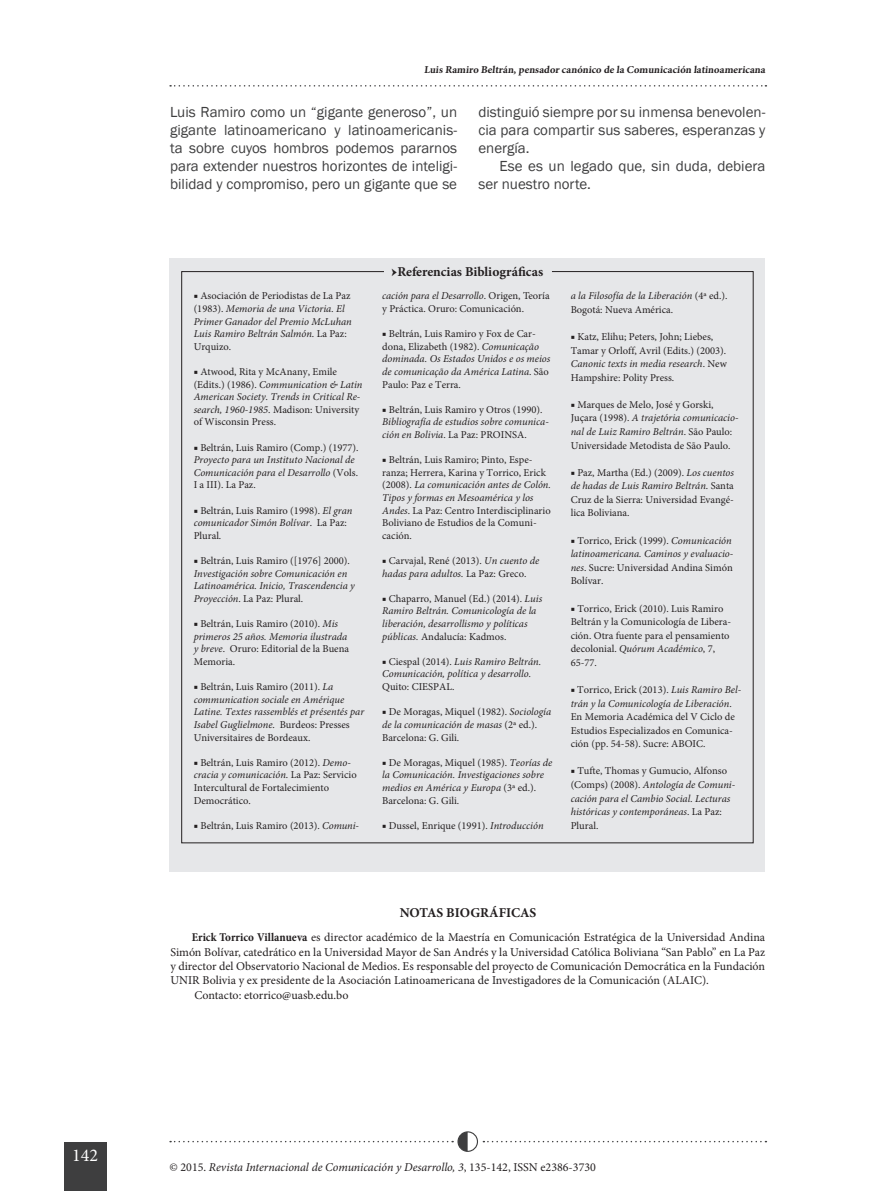
<style>
.page{position:relative;width:893px;height:1191px;background:#fff}
.page>*{position:absolute;margin:0;border:0;box-sizing:border-box;transform-origin:0 0}
.t1{font:18px "Minion Pro";color:#fff}
.t2{font:15px/18px "Franklin Gothic";color:#3e3e3f;text-align:justify}
.t3{font:700 13.5px "Minion Pro";letter-spacing:-.005em;color:#231f20}
.t4{font:12px "Minion Pro";color:#231f20}
.t5{font:italic 12px "Minion Pro";letter-spacing:-.005em;color:#231f20}
.t6{font:10.5px/12.6px "Minion Pro";color:#231f20}
.t7{font:italic 10.5px/12.6px "Minion Pro";color:#231f20}
.t8{font:700 10.5px "Minion Pro";color:#231f20}
.s1{font-style:normal}
.s2{font-style:italic}
.s3{font-weight:400}
.s4{font-weight:700;font-stretch:condensed}
</style>
<div class="page">
<div style="left:64px;top:1142px;width:42px;height:49px;background:#3e3e3f"></div>
<div style="left:457px;top:1131px;width:21px;height:20px;border:1px solid #3e3e3f;border-radius:50%"></div>
<svg style="left:170px;top:1131px;width:298px;height:20px"></svg>
<svg style="left:170px;top:85px;width:596px;height:2px"></svg>
<svg style="left:483px;top:1140px;width:283px;height:2px"></svg>
<div style="left:170px;top:258px;width:595px;height:614px;background:#e6e7e9"></div>
<svg style="left:181px;top:271px;width:573px;height:572px"></svg>
<h1 class="t1" style="left:72px;top:1143px;width:27px">142</h1>
<p class="t8" style="left:424px;top:63px;width:344px">Luis Ramiro Beltrán, pensador canónico de la Comunicación latinoamericana</p>
<h2 class="t2" style="left:170px;top:103px;width:289px">Luis Ramiro como un “gigante generoso”, un gigante latinoamericano y latinoamericanis&shy;ta sobre cuyos hombros podemos pararnos para extender nuestros horizontes de inteligi&shy;bilidad y compromiso, pero un gigante que se</h2>
<h2 class="t2" style="left:478px;top:103px;width:289px">distinguió siempre por su inmensa benevolen&shy;cia para compartir sus saberes, esperanzas y energía.</h2>
<h2 class="t2" style="left:478px;top:157px;width:289px;text-indent:21px">Ese es un legado que, sin duda, debiera ser nuestro norte.</h2>
<p class="t7" style="left:194px;top:290px;width:160px"><span class="s1">■ Asociación de Periodistas de La Paz (1983).</span> Memoria de una Victoria. El<br>Primer Ganador del Premio McLuhan<br>Luis Ramiro Beltrán Salmón<span class="s1">. La Paz:<br>Urquizo.</span></p>
<p class="t6" style="left:194px;top:365px;width:170px">■ Atwood, Rita y McAnany, Emile (Edits.) (1986). <span class="s2">Communication &amp; Latin American Society. Trends in Critical Re&shy;search, 1960-1985</span>. Madison: University of Wisconsin Press.</p>
<p class="t6" style="left:194px;top:441px;width:166px">■ Beltrán, Luis Ramiro (Comp.) (1977).</p>
<p class="t7" style="left:194px;top:453px;width:166px">Proyecto para un Instituto Nacional de<br>Comunicación para el Desarrollo <span class="s1">(Vols.<br>I a III). La Paz.</span></p>
<p class="t6" style="left:194px;top:504px;width:160px">■ Beltrán, Luis Ramiro (1998). <span class="s2">El gran comunicador Simón Bolívar</span>. La Paz:<br>Plural.</p>
<p class="t6" style="left:194px;top:554px;width:158px">■ Beltrán, Luis Ramiro ([1976] 2000).</p>
<p class="t7" style="left:194px;top:567px;width:163px">Investigación sobre Comunicación en<br>Latinoamérica. Inicio, Trascendencia y<br>Proyección<span class="s1">. La Paz: Plural.</span></p>
<p class="t6" style="left:194px;top:617px;width:157px">■ Beltrán, Luis Ramiro (2010). <span class="s2">Mis primeros 25 años. Memoria ilustrada y breve</span>. Oruro: Editorial de la Buena<br>Memoria.</p>
<p class="t7" style="left:194px;top:680px;width:172px"><span class="s1">■ Beltrán, Luis Ramiro (2011).</span> La communication sociale en Amérique Latine. Textes rassemblés et présentés par Isabel Guglielmone<span class="s1">. Burdeos: Presses Universitaires de Bordeaux.</span></p>
<p class="t6" style="left:194px;top:756px;width:165px">■ Beltrán, Luis Ramiro (2012). <span class="s2">Demo&shy;cracia y comunicación</span>. La Paz: Servicio<br>Intercultural de Fortalecimiento<br>Democrático.</p>
<p class="t6" style="left:194px;top:819px;width:167px">■ Beltrán, Luis Ramiro (2013). <span class="s2">Comuni-</span></p>
<p class="t3" style="left:392px;top:262px;width:153px"><span class="s3">→</span>Referencias Bibliográficas</p>
<p class="t6" style="left:382px;top:290px;width:169px"><span class="s2">cación para el Desarrollo</span>. Origen, Teoría y Práctica. Oruro: Comunicación.</p>
<p class="t7" style="left:382px;top:327px;width:170px"><span class="s1">■ Beltrán, Luis Ramiro y Fox de Car&shy;dona, Elizabeth (1982).</span> Comunicação dominada. Os Estados Unidos e os meios de comunicação da América Latina<span class="s1">. São Paulo: Paz e Terra.</span></p>
<p class="t6" style="left:382px;top:403px;width:162px">■ Beltrán, Luis Ramiro y Otros (1990).</p>
<p class="t7" style="left:382px;top:416px;width:168px">Bibliografía de estudios sobre comunica&shy;ción en Bolivia<span class="s1">. La Paz: PROINSA.</span></p>
<p class="t6" style="left:382px;top:453px;width:170px">■ Beltrán, Luis Ramiro; Pinto, Espe&shy;ranza; Herrera, Karina y Torrico, Erick (2008). <span class="s2">La comunicación antes de Colón.<br>Tipos y formas en Mesoamérica y los Andes</span>. La Paz: Centro Interdisciplinario Boliviano de Estudios de la Comuni&shy;cación.</p>
<p class="t6" style="left:382px;top:554px;width:159px">■ Carvajal, René (2013). <span class="s2">Un cuento de hadas para adultos.</span> La Paz: Greco.</p>
<p class="t7" style="left:382px;top:592px;width:162px"><span class="s1">■ Chaparro, Manuel (Ed.) (2014).</span> Luis Ramiro Beltrán. Comunicología de la liberación, desarrollismo y políticas públicas. <span class="s1">Andalucía: Kadmos.</span></p>
<p class="t7" style="left:382px;top:655px;width:161px"><span class="s1">■ Ciespal (2014).</span> Luis Ramiro Beltrán.<br>Comunicación, política y desarrollo.</p>
<p class="t6" style="left:382px;top:680px;width:74px">Quito: CIESPAL.</p>
<p class="t6" style="left:382px;top:705px;width:171px">■ De Moragas, Miquel (1982). <span class="s2">Sociología de la comunicación de masas</span> (2ª ed.).<br>Barcelona: G. Gili.</p>
<p class="t7" style="left:382px;top:756px;width:172px"><span class="s1">■ De Moragas, Miquel (1985).</span> Teorías de la Comunicación. Investigaciones sobre medios en América y Europa <span class="s1">(3ª ed.).<br>Barcelona: G. Gili.</span></p>
<p class="t6" style="left:382px;top:819px;width:163px">■ Dussel, Enrique (1991). <span class="s2">Introducción</span></p>
<p class="t6" style="left:571px;top:289px;width:158px;line-height:13.6px"><span class="s2">a la Filosofía de la Liberación</span> (4ª ed.).<br>Bogotá: Nueva América.</p>
<p class="t6" style="left:571px;top:330px;width:158px;line-height:13.6px">■ Katz, Elihu; Peters, John; Liebes, Tamar y Orloff, Avril (Edits.) (2003).<br><span class="s2">Canonic texts in media research</span>. New Hampshire: Polity Press.</p>
<p class="t6" style="left:571px;top:398px;width:169px;line-height:13.6px">■ Marques de Melo, José y Gorski, Juçara (1998). <span class="s2">A trajetória comunicacio&shy;nal de Luiz Ramiro Beltrán</span>. São Paulo:<br>Universidade Metodista de São Paulo.</p>
<p class="t6" style="left:571px;top:465px;width:165px;line-height:13.6px;text-align:justify">■ Paz, Martha (Ed.) (2009). <span class="s2">Los cuentos de hadas de Luis Ramiro Beltrán</span>. Santa Cruz de la Sierra: Universidad Evangé&shy;lica Boliviana.</p>
<p class="t6" style="left:571px;top:533px;width:164px;line-height:13.6px">■ Torrico, Erick (1999). <span class="s2">Comunicación latinoamericana. Caminos y evaluacio&shy;nes</span>. Sucre: Universidad Andina Simón<br>Bolívar.</p>
<p class="t6" style="left:571px;top:601px;width:162px;line-height:13.6px">■ Torrico, Erick (2010). Luis Ramiro<br>Beltrán y la Comunicología de Libera&shy;ción. Otra fuente para el pensamiento decolonial. <span class="s2">Quórum Académico</span>, 7,<br>65-77.</p>
<p class="t6" style="left:571px;top:683px;width:172px;line-height:13.6px">■ Torrico, Erick (2013). <span class="s2">Luis Ramiro Bel&shy;trán y la Comunicología de Liberación</span>.<br>En Memoria Académica del V Ciclo de Estudios Especializados en Comunica&shy;ción (pp. 54-58). Sucre: ABOIC.</p>
<p class="t7" style="left:571px;top:764px;width:166px;line-height:13.6px"><span class="s1">■ Tufte, Thomas y Gumucio, Alfonso (Comps) (2008).</span> Antología de Comuni&shy;cación para el Cambio Social. Lecturas históricas y contemporáneas<span class="s1">. La Paz:<br>Plural.</span></p>
<p class="t3" style="left:400px;top:903px;width:138px">NOTAS BIOGRÁFICAS</p>
<p class="t4" style="left:192px;top:929px;width:575px"><span class="s4">Erick Torrico Villanueva</span> es director académico de la Maestría en Comunicación Estratégica de la Universidad Andina</p>
<p class="t4" style="left:170px;top:943px;width:596px">Simón Bolívar, catedrático en la Universidad Mayor de San Andrés y la Universidad Católica Boliviana “San Pablo” en La Paz</p>
<p class="t4" style="left:170px;top:958px;width:596px">y director del Observatorio Nacional de Medios. Es responsable del proyecto de Comunicación Democrática en la Fundación</p>
<p class="t4" style="left:170px;top:972px;width:540px">UNIR Bolivia y ex presidente de la Asociación Latinoamericana de Investigadores de la Comunicación (ALAIC).</p>
<p class="t4" style="left:194px;top:987px;width:156px">Contacto: etorrico@uasb.edu.bo</p>
<p class="t5" style="left:169px;top:1159px;width:428px"><span class="s1">© 2015.</span> Revista Internacional de Comunicación y Desarrollo, 3<span class="s1">, 135-142, ISSN e2386-3730</span></p>
</div>
